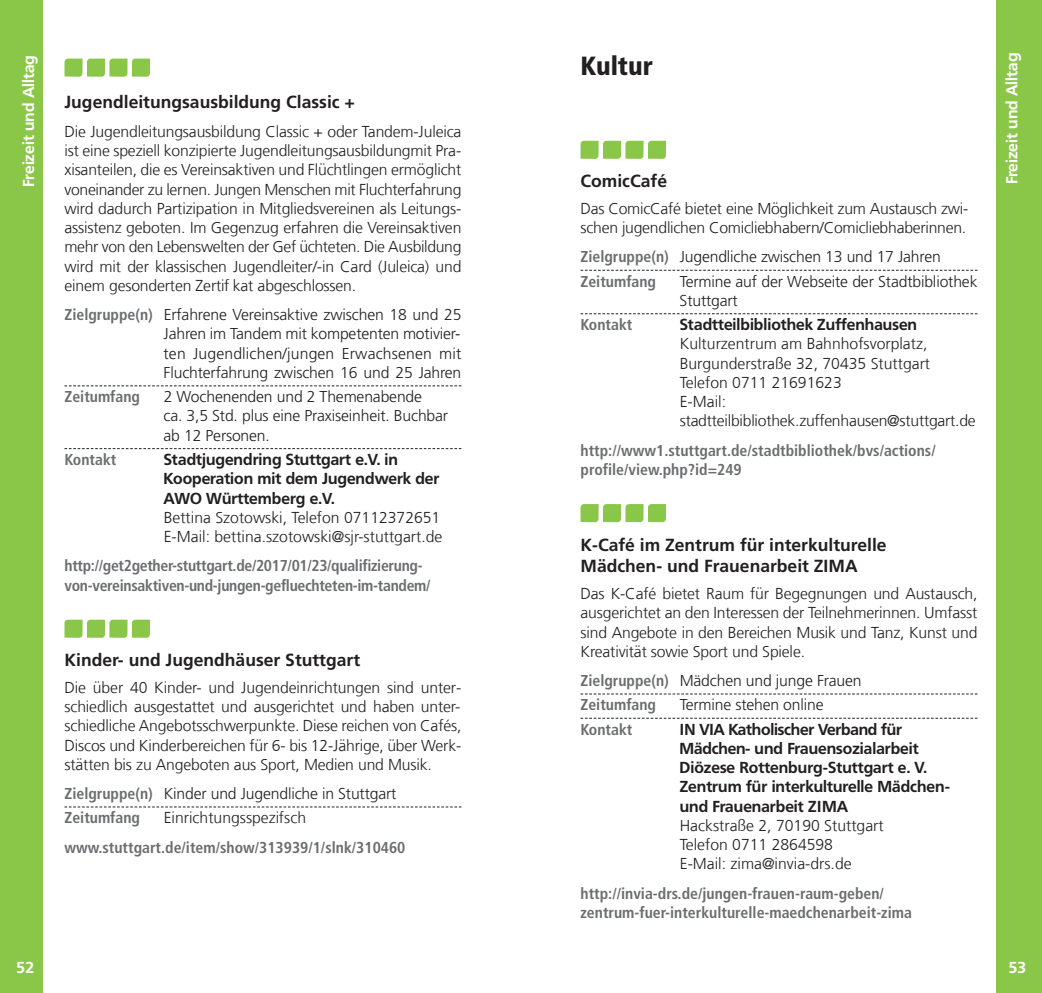
<style>
.page{position:relative;width:1042px;height:993px;background:#fff}
.page>*{position:absolute;margin:0;border:0;box-sizing:border-box;transform-origin:0 0}
.t1{font:900 condensed 26.25px "Frutiger LT Com";color:#231f20}
.t2{font:700 17.5px/21.9px "Frutiger LT Com";color:#231f20}
.t3{font:300 15.75px/19.2px "Frutiger LT Com";letter-spacing:-.01em;color:#231f20}
.t4{font:300 15.75px/19.2px "Frutiger";letter-spacing:-.01em;color:#231f20}
.t5{font:700 condensed 15.75px/19.2px "Frutiger LT Com";color:#6c6d70}
.t6{font:700 15.75px/19.2px "Frutiger BQ";color:#231f20}
.t7{font:700 condensed 15.75px/19.2px "Frutiger LT Com";letter-spacing:-.02em;color:#6c6d70}
.t8{font:700 15.75px "Frutiger BQ";color:#fff}
.s1{font-family:"Frutiger LT Com";font-weight:700;font-stretch:condensed;color:#6c6d70}
</style>
<div class="page">
<div style="left:996px;top:0;width:46px;height:992px;background:#8ac648"></div>
<div style="left:0;top:0;width:42px;height:992px;background:#8ac648"></div>
<svg style="left:64px;top:806px;width:397px;height:1px"></svg>
<svg style="left:64px;top:448px;width:397px;height:1px"></svg>
<svg style="left:64px;top:385px;width:397px;height:1px"></svg>
<svg style="left:580px;top:717px;width:397px;height:1px"></svg>
<svg style="left:580px;top:693px;width:397px;height:1px"></svg>
<svg style="left:580px;top:313px;width:397px;height:1px"></svg>
<svg style="left:580px;top:270px;width:397px;height:1px"></svg>
<svg style="left:64px;top:59px;width:86px;height:18px"></svg>
<svg style="left:64px;top:619px;width:86px;height:18px"></svg>
<svg style="left:580px;top:141px;width:86px;height:18px"></svg>
<svg style="left:580px;top:504px;width:86px;height:18px"></svg>
<p class="t8" style="left:20px;top:187px;width:133px;rotate:-90deg">Freizeit und Alltag</p>
<p class="t2" style="left:64px;top:91px;width:292px">Jugendleitungsausbildung Classic +</p>
<p class="t3" style="left:64px;top:122px;width:398px;text-align:justify">Die Jugendleitungsausbildung Classic + oder Tandem-Juleica ist eine speziell konzipierte Jugendleitungsausbildungmit Pra&shy;xisanteilen, die es Vereinsaktiven und Flüchtlingen ermöglicht voneinander zu lernen. Jungen Menschen mit Fluchterfahrung wird dadurch Partizipation in Mitgliedsvereinen als Leitungs&shy;assistenz geboten. Im Gegenzug erfahren die Vereinsaktiven mehr von den Lebenswelten der Gef üchteten. Die Ausbildung wird mit der klassischen Jugendleiter/-in Card (Juleica) und einem gesonderten Zertif kat abgeschlossen.</p>
<p class="t4" style="left:164px;top:305px;width:299px;text-align:justify;text-indent:-99px"><span class="s1">Zielgruppe(n)</span> Erfahrene Vereinsaktive zwischen 18 und 25<br>Jahren im Tandem mit kompetenten motivier&shy;ten Jugendlichen/jungen Erwachsenen mit Fluchterfahrung zwischen 16 und 25 Jahren</p>
<p class="t5" style="left:64px;top:387px;width:77px">Zeitumfang</p>
<p class="t4" style="left:164px;top:387px;width:286px">2 Wochenenden und 2 Themenabende<br>ca. 3,5 Std. plus eine Praxiseinheit. Buchbar ab 12 Personen.</p>
<p class="t5" style="left:64px;top:450px;width:53px">Kontakt</p>
<p class="t6" style="left:164px;top:450px;width:277px">Stadtjugendring Stuttgart e.V. in<br>Kooperation mit dem Jugendwerk der<br>AWO Württemberg e.V.</p>
<p class="t3" style="left:164px;top:507px;width:280px">Bettina Szotowski, Telefon 07112372651<br>E-Mail: bettina.szotowski@sjr-stuttgart.de</p>
<p class="t7" style="left:64px;top:556px;width:367px">http://get2gether-stuttgart.de/2017/01/23/qualifizierung&shy;von-vereinsaktiven-und-jungen-gefluechteten-im-tandem/</p>
<p class="t2" style="left:64px;top:649px;width:297px">Kinder- und Jugendhäuser Stuttgart</p>
<p class="t3" style="left:64px;top:677px;width:398px;text-align:justify">Die über 40 Kinder- und Jugendeinrichtungen sind unter&shy;schiedlich ausgestattet und ausgerichtet und haben unter&shy;schiedliche Angebotsschwerpunkte. Diese reichen von Cafés, Discos und Kinderbereichen für 6- bis 12-Jährige, über Werk&shy;stätten bis zu Angeboten aus Sport, Medien und Musik.</p>
<p class="t4" style="left:64px;top:783px;width:333px"><span class="s1">Zielgruppe(n)</span> Kinder und Jugendliche in Stuttgart</p>
<p class="t5" style="left:64px;top:808px;width:77px">Zeitumfang</p>
<p class="t3" style="left:164px;top:808px;width:144px">Einrichtungsspezifsch</p>
<p class="t5" style="left:64px;top:837px;width:342px">www.stuttgart.de/item/show/313939/1/slnk/310460</p>
<h1 class="t1" style="left:580px;top:50px;width:74px">Kultur</h1>
<p class="t2" style="left:580px;top:170px;width:88px">ComicCafé</p>
<p class="t3" style="left:580px;top:199px;width:389px">Das ComicCafé bietet eine Möglichkeit zum Austausch zwi&shy;schen jugendlichen Comicliebhabern/Comicliebhaberinnen.</p>
<p class="t4" style="left:580px;top:247px;width:362px"><span class="s1">Zielgruppe(n)</span> Jugendliche zwischen 13 und 17 Jahren</p>
<p class="t5" style="left:580px;top:271px;width:77px">Zeitumfang</p>
<p class="t4" style="left:679px;top:271px;width:299px">Termine auf der Webseite der Stadtbibliothek<br>Stuttgart</p>
<p class="t5" style="left:580px;top:315px;width:53px">Kontakt</p>
<p class="t6" style="left:680px;top:315px;width:239px">Stadtteilbibliothek Zuffenhausen</p>
<p class="t3" style="left:680px;top:334px;width:297px">Kulturzentrum am Bahnhofsvorplatz,<br>Burgunderstraße 32, 70435 Stuttgart<br>Telefon 0711 21691623<br>E-Mail: stadtteilbibliothek.zuffenhausen@stuttgart.de</p>
<p class="t5" style="left:580px;top:440px;width:357px">http://www1.stuttgart.de/stadtbibliothek/bvs/actions/ profile/view.php?id=249</p>
<p class="t2" style="left:580px;top:533px;width:308px">K-Café im Zentrum für interkulturelle<br>Mädchen- und Frauenarbeit ZIMA</p>
<p class="t3" style="left:580px;top:584px;width:398px;text-align:justify">Das K-Café bietet Raum für Begegnungen und Austausch, ausgerichtet an den Interessen der Teilnehmerinnen. Umfasst sind Angebote in den Bereichen Musik und Tanz, Kunst und Kreativität sowie Sport und Spiele.</p>
<p class="t4" style="left:580px;top:670px;width:283px"><span class="s1">Zielgruppe(n)</span> Mädchen und junge Frauen</p>
<p class="t5" style="left:580px;top:695px;width:77px">Zeitumfang</p>
<p class="t4" style="left:680px;top:695px;width:145px">Termine stehen online</p>
<p class="t5" style="left:580px;top:719px;width:53px">Kontakt</p>
<p class="t6" style="left:679px;top:719px;width:272px">IN VIA Katholischer Verband für<br>Mädchen- und Frauensozialarbeit<br>Diözese Rottenburg-Stuttgart e. V.<br>Zentrum für interkulturelle Mädchen&shy;und Frauenarbeit ZIMA</p>
<p class="t3" style="left:680px;top:815px;width:205px">Hackstraße 2, 70190 Stuttgart<br>Telefon 0711 2864598<br>E-Mail: zima@invia-drs.de</p>
<p class="t5" style="left:580px;top:883px;width:333px">http://invia-drs.de/jungen-frauen-raum-geben/ zentrum-fuer-interkulturelle-maedchenarbeit-zima</p>
<p class="t8" style="left:1003px;top:184px;width:133px;rotate:-90deg">Freizeit und Alltag</p>
<p class="t8" style="left:17px;top:958px;width:19px">52</p>
<p class="t8" style="left:1008px;top:958px;width:19px">53</p>
</div>
